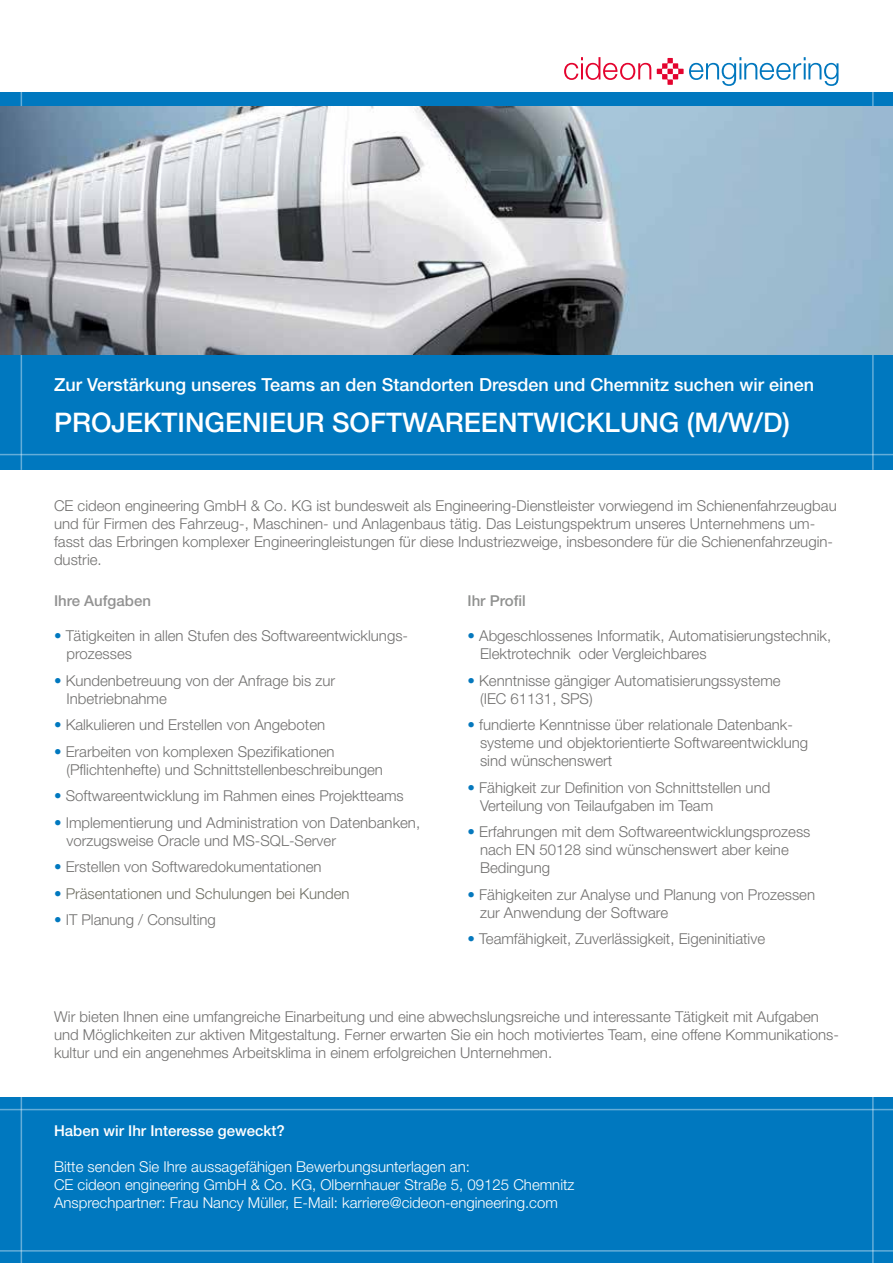
<style>
.page{position:relative;width:893px;height:1263px;background:#fff}
.page>*{position:absolute;margin:0;border:0;box-sizing:border-box;transform-origin:0 0}
.t1{font:500 27px "Helvetica Neue LT Std";color:#fff}
.t2{font:500 18px "Helvetica Neue LT Std";color:#fff}
.t3{font:300 15px/18px "Helvetica Neue LT Std";color:#71706f}
.t4{font:300 15px/18px "Helvetica Neue LT Std";color:#fff}
.t5{font:300 15px "Helvetica Neue LT Std";color:#6f6f63}
.t6{font:500 15px "Helvetica Neue LT Std";color:#fff}
.t7{font:500 15px "Helvetica Neue LT Std";color:#929292}
.t8{font:500 15px "Helvetica Neue LT Std";color:#909190}
.s1{color:#0078bf}
.s2{color:#0578bd}
</style>
<div class="page">
<div style="left:0;top:92px;width:893px;height:378px;background:#0078bf"></div>
<div style="left:0;top:1097px;width:893px;height:166px;background:#0078bf"></div>
<svg style="left:564px;top:57px;width:87px;height:23px"></svg>
<svg style="left:657px;top:57px;width:181px;height:29px"></svg>
<hr style="left:0;top:1250px;width:893px;height:1px;background:#fff">
<hr style="left:21px;top:998px;width:1px;height:265px;background:#fff">
<hr style="left:872px;top:995px;width:2px;height:268px;background:#fff">
<hr style="left:0;top:1109px;width:893px;height:1px;background:#fff">
<hr style="left:0;top:454px;width:893px;height:1px;background:#fff">
<hr style="left:21px;top:89px;width:1px;height:381px;background:#fff">
<hr style="left:872px;top:91px;width:2px;height:379px;background:#fff">
<img style="left:0;top:106px;width:893px;height:248px">
<p class="t2" style="left:54px;top:374px;width:762px">Zur Verstärkung unseres Teams an den Standorten Dresden und Chemnitz suchen wir einen</p>
<h1 class="t1" style="left:54px;top:406px;width:737px">PROJEKTINGENIEUR SOFTWAREENTWICKLUNG (M/W/D)</h1>
<p class="t3" style="left:54px;top:497px;width:784px">CE cideon engineering GmbH &amp; Co. KG ist bundesweit als Engineering-Dienstleister vorwiegend im Schienenfahrzeugbau und für Firmen des Fahrzeug-, Maschinen- und Anlagenbaus tätig. Das Leistungspektrum unseres Unternehmens um&shy;fasst das Erbringen komplexer Engineeringleistungen für diese Industriezweige, insbesondere für die Schienenfahrzeugin&shy;dustrie.</p>
<p class="t7" style="left:54px;top:592px;width:98px">Ihre Aufgaben</p>
<p class="t3" style="left:67px;top:626px;width:343px;text-indent:-13px"><span class="s1">•</span> Tätigkeiten in allen Stufen des Softwareentwicklungs&shy;prozesses</p>
<p class="t3" style="left:67px;top:671px;width:270px;text-indent:-13px"><span class="s1">•</span> Kundenbetreuung von der Anfrage bis zur<br>Inbetriebnahme</p>
<p class="t3" style="left:54px;top:715px;width:273px"><span class="s1">•</span> Kalkulieren und Erstellen von Angeboten</p>
<p class="t3" style="left:67px;top:742px;width:318px;text-indent:-13px"><span class="s1">•</span> Erarbeiten von komplexen Spezifikationen (Pflichtenhefte) und Schnittstellenbeschreibungen</p>
<p class="t3" style="left:54px;top:786px;width:351px"><span class="s1">•</span> Softwareentwicklung im Rahmen eines Projektteams</p>
<p class="t3" style="left:67px;top:813px;width:355px;text-indent:-13px"><span class="s1">•</span> Implementierung und Administration von Datenbanken, vorzugsweise Oracle und MS-SQL-Server</p>
<p class="t3" style="left:54px;top:857px;width:269px"><span class="s1">•</span> Erstellen von Softwaredokumentationen</p>
<p class="t5" style="left:54px;top:884px;width:297px"><span class="s1">•</span> Präsentationen und Schulungen bei Kunden</p>
<p class="t3" style="left:54px;top:910px;width:163px"><span class="s1">•</span> IT Planung / Consulting</p>
<p class="t8" style="left:468px;top:592px;width:60px">Ihr Profil</p>
<p class="t3" style="left:480px;top:626px;width:353px;text-indent:-13px"><span class="s2">•</span> Abgeschlossenes Informatik, Automatisierungstechnik,<br>Elektrotechnik oder Vergleichbares</p>
<p class="t3" style="left:480px;top:671px;width:302px;text-indent:-13px"><span class="s2">•</span> Kenntnisse gängiger Automatisierungssysteme (IEC 61131, SPS)</p>
<p class="t3" style="left:480px;top:715px;width:330px;text-indent:-13px"><span class="s2">•</span> fundierte Kenntnisse über relationale Datenbank&shy;systeme und objektorientierte Softwareentwicklung sind wünschenswert</p>
<p class="t3" style="left:480px;top:778px;width:292px;text-indent:-13px"><span class="s2">•</span> Fähigkeit zur Definition von Schnittstellen und<br>Verteilung von Teilaufgaben im Team</p>
<p class="t3" style="left:480px;top:822px;width:332px;text-indent:-13px"><span class="s2">•</span> Erfahrungen mit dem Softwareentwicklungsprozess nach EN 50128 sind wünschenswert aber keine<br>Bedingung</p>
<p class="t3" style="left:480px;top:885px;width:337px;text-indent:-13px"><span class="s2">•</span> Fähigkeiten zur Analyse und Planung von Prozessen zur Anwendung der Software</p>
<p class="t3" style="left:468px;top:929px;width:299px"><span class="s2">•</span> Teamfähigkeit, Zuverlässigkeit, Eigeninitiative</p>
<p class="t3" style="left:54px;top:1007px;width:786px">Wir bieten Ihnen eine umfangreiche Einarbeitung und eine abwechslungsreiche und interessante Tätigkeit mit Aufgaben und Möglichkeiten zur aktiven Mitgestaltung. Ferner erwarten Sie ein hoch motiviertes Team, eine offene Kommunikations&shy;kultur und ein angenehmes Arbeitsklima in einem erfolgreichen Unternehmen.</p>
<p class="t6" style="left:54px;top:1121px;width:232px">Haben wir Ihr Interesse geweckt?</p>
<p class="t4" style="left:54px;top:1157px;width:522px">Bitte senden Sie Ihre aussagefähigen Bewerbungsunterlagen an:<br>CE cideon engineering GmbH &amp; Co. KG, Olbernhauer Straße 5, 09125 Chemnitz<br>Ansprechpartner: Frau Nancy Müller, E-Mail: karriere@cideon-engineering.com</p>
</div>
